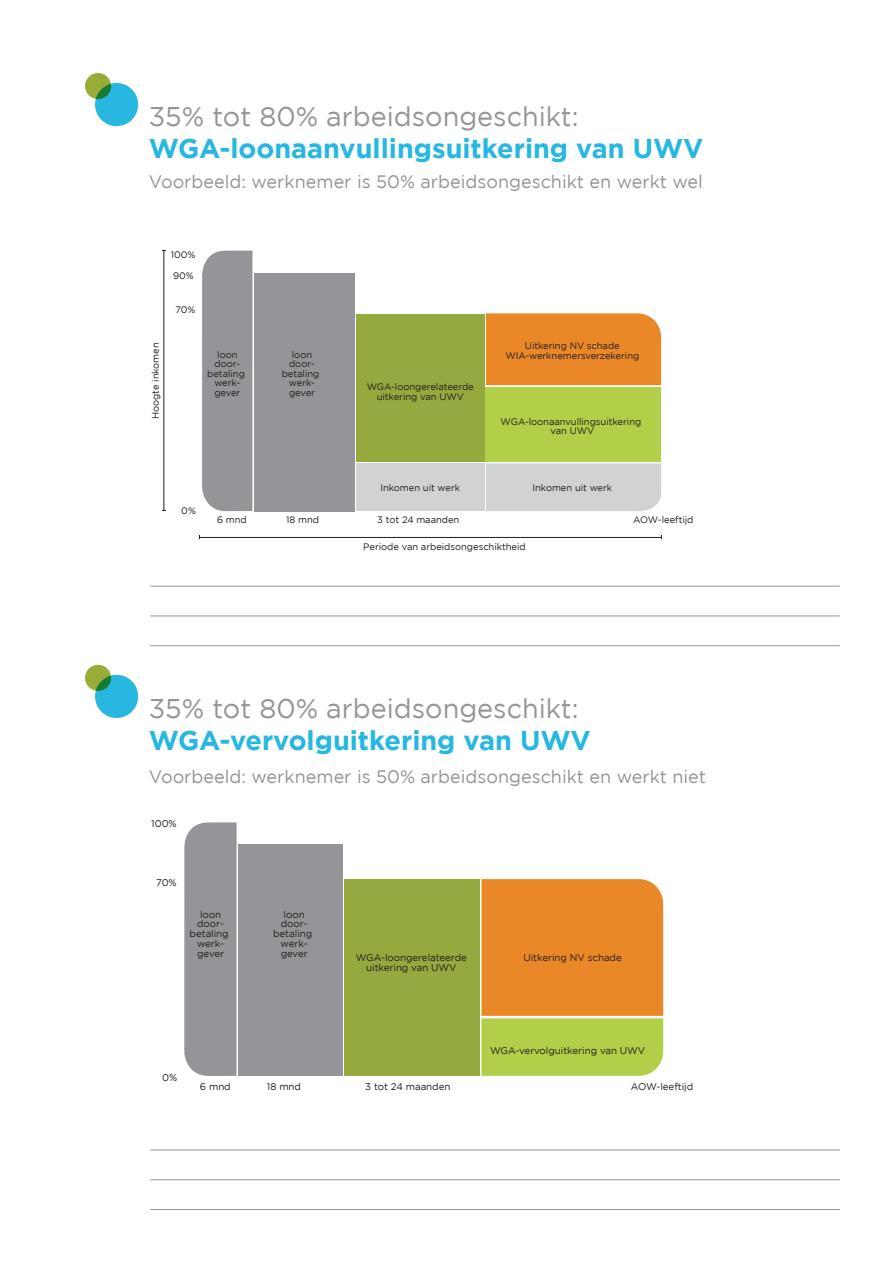
<style>
.page{position:relative;width:893px;height:1263px;background:#fff}
.page>*{position:absolute;margin:0;border:0;box-sizing:border-box;transform-origin:0 0}
.t1{font:700 27px "Gotham";color:#27b7e1}
.t2{font:27px "Gotham";color:#939598}
.t3{font:18px "Gotham";color:#939598}
.t4{font:9.75px/9.8px "Gotham";letter-spacing:-.005em;color:#231f20;text-align:center}
.t5{font:9.45px/9.4px "Gotham";letter-spacing:-.005em;color:#231f20;text-align:center}
</style>
<div class="page">
<div style="left:95px;top:83px;width:43px;height:43px;background:#27b7e1;border-radius:50%"></div>
<svg style="left:85px;top:73px;width:26px;height:26px"></svg>
<div style="left:486px;top:313px;width:175px;height:72px;background:#ea8727"></div>
<div style="left:486px;top:463px;width:175px;height:48px;background:#d1d2d4"></div>
<div style="left:486px;top:387px;width:175px;height:74px;background:#b1cf48"></div>
<div style="left:356px;top:313px;width:128px;height:148px;background:#94a93e"></div>
<div style="left:356px;top:463px;width:128px;height:48px;background:#d1d2d4"></div>
<div style="left:202px;top:251px;width:50px;height:260px;background:#939598"></div>
<div style="left:254px;top:273px;width:100px;height:238px;background:#939598"></div>
<hr style="left:164px;top:251px;width:1px;height:260px;background:#231f20">
<hr style="left:200px;top:537px;width:461px;height:1px;background:#231f20">
<hr style="left:150px;top:586px;width:690px;height:1px;background:#939598">
<hr style="left:150px;top:616px;width:690px;height:1px;background:#939598">
<hr style="left:150px;top:645px;width:690px;height:1px;background:#939598">
<div style="left:95px;top:675px;width:43px;height:43px;background:#27b7e1;border-radius:50%"></div>
<svg style="left:85px;top:665px;width:26px;height:26px"></svg>
<svg style="left:481px;top:879px;width:182px;height:197px;background:#da9e36"></svg>
<div style="left:344px;top:879px;width:135px;height:197px;background:#94a93e"></div>
<div style="left:184px;top:822px;width:53px;height:254px;background:#939598"></div>
<div style="left:238px;top:844px;width:104px;height:232px;background:#939598"></div>
<hr style="left:150px;top:1150px;width:690px;height:1px;background:#939598">
<hr style="left:150px;top:1179px;width:690px;height:1px;background:#939598">
<hr style="left:150px;top:1209px;width:690px;height:1px;background:#939598">
<h1 class="t2" style="left:149px;top:102px;width:431px">35% tot 80% arbeidsongeschikt:</h1>
<h1 class="t1" style="left:149px;top:133px;width:556px">WGA-loonaanvullingsuitkering van UWV</h1>
<h2 class="t3" style="left:149px;top:172px;width:555px">Voorbeeld: werknemer is 50% arbeidsongeschikt en werkt wel</h2>
<p class="t5" style="left:171px;top:250px;width:26px">100%</p>
<p class="t5" style="left:173px;top:270px;width:22px">90%</p>
<p class="t5" style="left:151px;top:419px;width:78px;rotate:-90deg">Hoogte inkomen</p>
<p class="t5" style="left:175px;top:305px;width:21px">70%</p>
<p class="t5" style="left:207px;top:350px;width:39px">loon door&shy;betaling werk&shy;gever</p>
<p class="t5" style="left:282px;top:350px;width:39px">loon door&shy;betaling werk&shy;gever</p>
<p class="t5" style="left:367px;top:382px;width:109px">WGA-loongerelateerde uitkering van UWV</p>
<p class="t5" style="left:505px;top:341px;width:135px">Uitkering NV schade<br>WIA-werknemersverzekering</p>
<p class="t5" style="left:501px;top:417px;width:142px">WGA-loonaanvullingsuitkering van UWV</p>
<p class="t5" style="left:181px;top:505px;width:16px">0%</p>
<p class="t5" style="left:380px;top:482px;width:81px">Inkomen uit werk</p>
<p class="t5" style="left:532px;top:482px;width:81px">Inkomen uit werk</p>
<p class="t5" style="left:286px;top:514px;width:34px">18 mnd</p>
<p class="t5" style="left:217px;top:514px;width:31px">6 mnd</p>
<p class="t5" style="left:377px;top:515px;width:84px">3 tot 24 maanden</p>
<p class="t5" style="left:633px;top:515px;width:62px">AOW-leeftijd</p>
<p class="t5" style="left:363px;top:542px;width:164px">Periode van arbeidsongeschiktheid</p>
<h1 class="t2" style="left:149px;top:693px;width:431px">35% tot 80% arbeidsongeschikt:</h1>
<h1 class="t1" style="left:149px;top:725px;width:443px">WGA-vervolguitkering van UWV</h1>
<h2 class="t3" style="left:149px;top:766px;width:559px">Voorbeeld: werknemer is 50% arbeidsongeschikt en werkt niet</h2>
<p class="t4" style="left:151px;top:819px;width:27px">100%</p>
<p class="t4" style="left:156px;top:877px;width:22px">70%</p>
<p class="t4" style="left:190px;top:909px;width:41px">loon door&shy;betaling werk&shy;gever</p>
<p class="t4" style="left:273px;top:909px;width:41px">loon door&shy;betaling werk&shy;gever</p>
<p class="t4" style="left:356px;top:952px;width:113px">WGA-loongerelateerde</p>
<p class="t4" style="left:523px;top:952px;width:100px">Uitkering NV schade</p>
<p class="t4" style="left:366px;top:962px;width:92px">uitkering van UWV</p>
<p class="t4" style="left:162px;top:1073px;width:17px">0%</p>
<p class="t4" style="left:200px;top:1081px;width:32px">6 mnd</p>
<p class="t4" style="left:365px;top:1081px;width:87px">3 tot 24 maanden</p>
<p class="t4" style="left:267px;top:1081px;width:36px">18 mnd</p>
<p class="t4" style="left:490px;top:1045px;width:157px">WGA-vervolguitkering van UWV</p>
<p class="t4" style="left:631px;top:1081px;width:64px">AOW-leeftijd</p>
</div>
